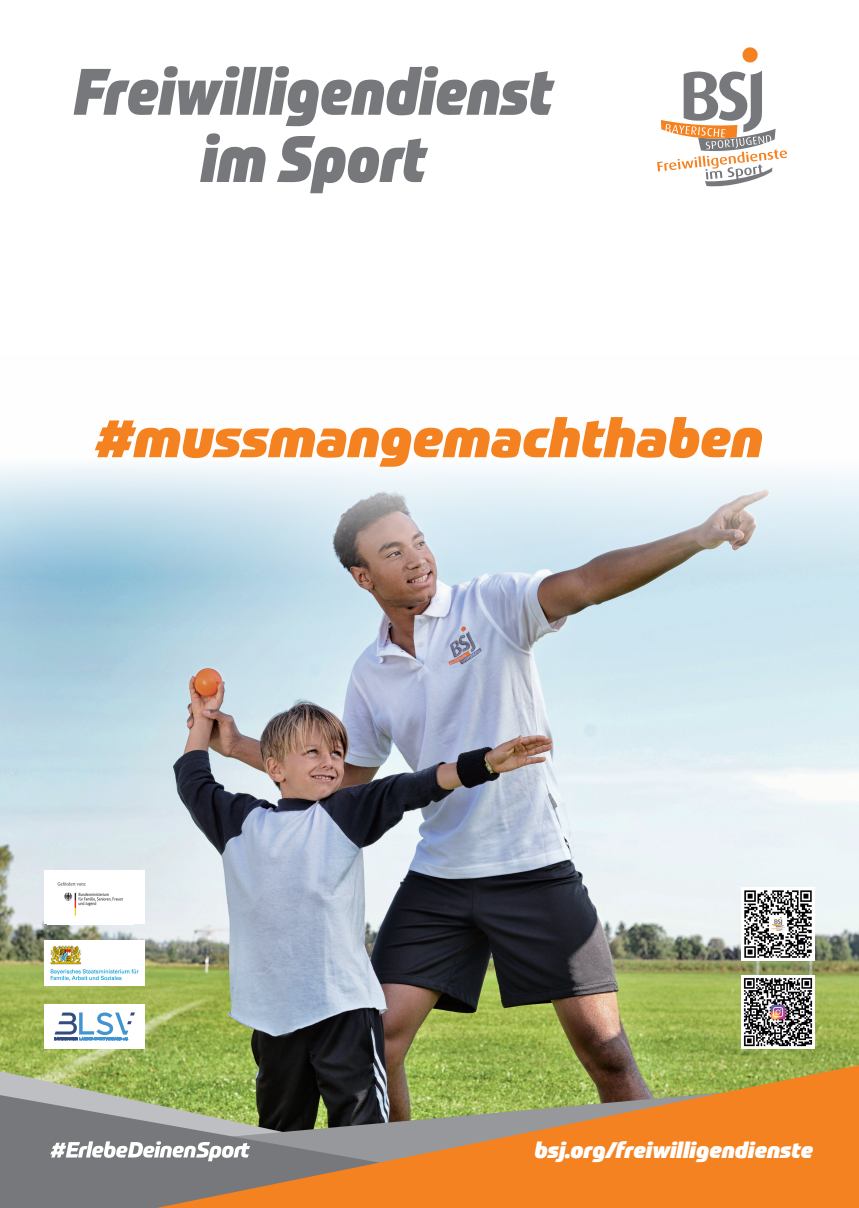
<style>
.page{position:relative;width:859px;height:1208px;background:#fff}
.page>*{position:absolute;margin:0;border:0;box-sizing:border-box;transform-origin:0 0}
.t1{font:italic 900 64.4px/67.2px "Prometo";color:#76787b;text-align:center;scale:.87 1}
.t2{font:italic 900 54px "Prometo";color:#f58220}
.t3{font:italic 900 22px "Prometo";color:#fff}
</style>
<div class="page">
<img style="left:0;top:465px;width:859px;height:606px">
<svg style="left:0;top:1080px;width:156px;height:15px;background:#a7b586"></svg>
<svg style="left:0;top:1095px;width:156px;height:113px;background:#7f8183"></svg>
<svg style="left:156px;top:1065px;width:703px;height:143px;background:#b98340"></svg>
<svg style="left:50px;top:1141px;width:200px;height:20px"></svg>
<svg style="left:742px;top:47px;width:16px;height:16px"></svg>
<svg style="left:657px;top:71px;width:130px;height:116px"></svg>
<img style="left:742px;top:976px;width:73px;height:72px">
<img style="left:742px;top:887px;width:72px;height:73px">
<div style="left:45px;top:940px;width:100px;height:45px;background:#fff"></div>
<img style="left:51px;top:945px;width:87px;height:35px">
<div style="left:45px;top:1003px;width:100px;height:45px;background:#fff"></div>
<svg style="left:54px;top:1012px;width:81px;height:28px"></svg>
<div style="left:45px;top:870px;width:100px;height:54px;background:#fff"></div>
<img style="left:57px;top:882px;width:66px;height:34px">
<p class="t1" style="left:74px;top:58px;width:552px">Freiwilligendienst im Sport</p>
<p class="t2" style="left:96px;top:403px;width:669px">#mussmangemachthaben</p>
<p class="t3" style="left:535px;top:1135px;width:280px">bsj.org/freiwilligendienste</p>
</div>
